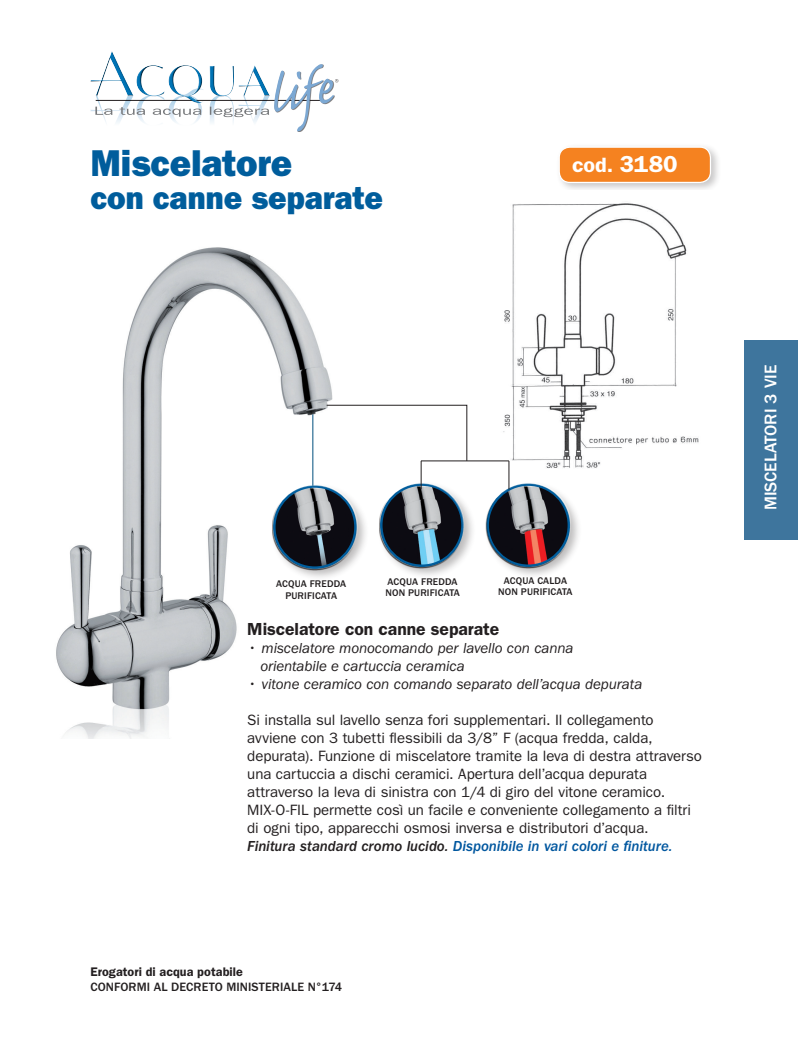
<style>
.page{position:relative;width:798px;height:1053px;background:#fff}
.page>*{position:absolute;margin:0;border:0;box-sizing:border-box;transform-origin:0 0}
.t1{font:37.5px "ITC Franklin Gothic Std Hvy";letter-spacing:-.005em;color:#005d9c;scale:.95 1}
.t2{font:32.5px "ITC Franklin Gothic Std Hvy";color:#005d9c;scale:.95 1}
.t3{font:600 20.75px "ITC Franklin Gothic Std";color:#fff;scale:1.04 1}
.t4{font:600 17.5px "ITC Franklin Gothic Std";color:#231f20}
.t5{font:500 17.5px "ITC Franklin Gothic Std";color:#fff}
.t6{font:15px/18px "ITC Franklin Gothic Std";letter-spacing:-.005em;color:#231f20}
.t7{font:italic 15px "ITC Franklin Gothic Std";letter-spacing:-.01em;color:#231f20}
.t8{font:15px "ITC Franklin Gothic Std Med It";letter-spacing:-.005em;color:#01579f}
.t9{font:500 12.5px "ITC Franklin Gothic Std";letter-spacing:.005em;color:#231f20}
.t10{font:600 12.5px "ITC Franklin Gothic Std";letter-spacing:.005em;color:#231f20}
.t11{font:500 10px "ITC Franklin Gothic Std";letter-spacing:.015em;color:#231f20}
.s1{font-size:23.25px}
.s2{color:#231f20}
</style>
<div class="page">
<svg style="left:90px;top:51px;width:248px;height:81px"></svg>
<img style="left:56px;top:247px;width:288px;height:491px">
<div style="left:744px;top:340px;width:53px;height:199px;background:#3e759d"></div>
<div style="left:555px;top:143px;width:166px;height:50px;background:#231f20;opacity:.25"></div>
<div style="left:559px;top:147px;width:151px;height:35px;background:#f58220;border-radius:11px"></div>
<div style="left:558px;top:146px;width:152px;height:37px;border:1px solid #fff;border-radius:11px"></div>
<img style="left:485px;top:190px;width:236px;height:291px">
<div style="left:270px;top:483px;width:99px;height:98px;background:#231f20;opacity:.3"></div>
<div style="left:272px;top:484px;width:85px;height:58px;background:#fff;opacity:.75"></div>
<div style="left:272px;top:499px;width:85px;height:71px;background:#231f20;opacity:.75"></div>
<div style="left:377px;top:481px;width:99px;height:98px;background:#231f20;opacity:.3"></div>
<div style="left:379px;top:482px;width:85px;height:58px;background:#fff;opacity:.75"></div>
<div style="left:379px;top:497px;width:85px;height:71px;background:#231f20;opacity:.75"></div>
<div style="left:484px;top:481px;width:98px;height:98px;background:#231f20;opacity:.3"></div>
<div style="left:485px;top:482px;width:85px;height:58px;background:#fff;opacity:.75"></div>
<div style="left:485px;top:497px;width:85px;height:71px;background:#231f20;opacity:.75"></div>
<hr style="left:312px;top:414px;width:1px;height:71px;background:#004f7d">
<svg style="left:508px;top:461px;width:1px;height:28px"></svg>
<svg style="left:326px;top:405px;width:141px;height:84px"></svg>
<hr style="left:421px;top:460px;width:87px;height:1px;background:#231f20">
<p class="t1" style="left:90px;top:141px;width:214px">Miscelatore</p>
<p class="t3" style="left:572px;top:152px;width:103px">cod. <span class="s1">3180</span></p>
<p class="t2" style="left:90px;top:179px;width:309px">con canne separate</p>
<p class="t11" style="left:276px;top:578px;width:71px">ACQUA FREDDA</p>
<p class="t11" style="left:285px;top:589px;width:53px">PURIFICATA</p>
<p class="t11" style="left:387px;top:576px;width:71px">ACQUA FREDDA</p>
<p class="t11" style="left:385px;top:587px;width:76px">NON PURIFICATA</p>
<p class="t11" style="left:503px;top:574px;width:65px">ACQUA CALDA</p>
<p class="t11" style="left:498px;top:586px;width:76px">NON PURIFICATA</p>
<p class="t4" style="left:247px;top:618px;width:253px">Miscelatore con canne separate</p>
<p class="t7" style="left:247px;top:639px;width:327px">• miscelatore monocomando per lavello con canna</p>
<p class="t7" style="left:260px;top:657px;width:206px">orientabile e cartuccia ceramica</p>
<p class="t7" style="left:247px;top:675px;width:396px">• vitone ceramico con comando separato dell’acqua depurata</p>
<p class="t6" style="left:247px;top:711px;width:408px">Si installa sul lavello senza fori supplementari. Il collegamento</p>
<p class="t6" style="left:247px;top:729px;width:407px">avviene con 3 tubetti flessibili da 3/8” F (acqua fredda, calda,</p>
<p class="t6" style="left:247px;top:747px;width:456px">depurata). Funzione di miscelatore tramite la leva di destra attraverso una cartuccia a dischi ceramici. Apertura dell’acqua depurata</p>
<p class="t6" style="left:247px;top:783px;width:419px">attraverso la leva di sinistra con 1/4 di giro del vitone ceramico.</p>
<p class="t6" style="left:247px;top:801px;width:445px">MIX-O-FIL permette così un facile e conveniente collegamento a filtri</p>
<p class="t6" style="left:247px;top:819px;width:403px">di ogni tipo, apparecchi osmosi inversa e distributori d’acqua.</p>
<p class="t8" style="left:247px;top:837px;width:426px"><span class="s2">Finitura standard cromo lucido.</span> Disponibile in vari colori e finiture.</p>
<p class="t10" style="left:90px;top:964px;width:154px">Erogatori di acqua potabile</p>
<p class="t9" style="left:90px;top:980px;width:253px">CONFORMI AL DECRETO MINISTERIALE N°174</p>
<p class="t5" style="left:760px;top:510px;width:147px;rotate:-90deg">MISCELATORI 3 VIE</p>
</div>
